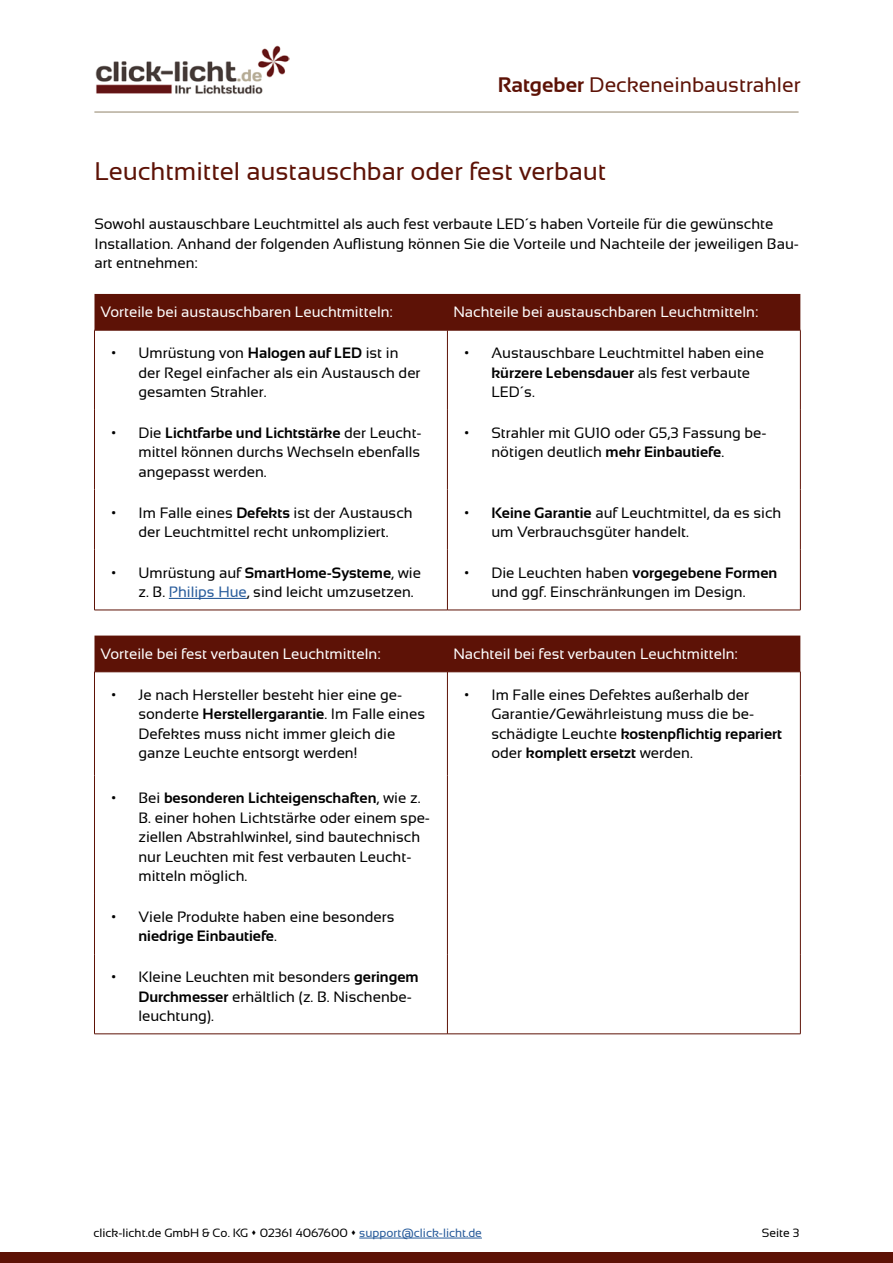
<style>
.page{position:relative;width:893px;height:1263px;background:#fff}
.page>*{position:absolute;margin:0;border:0;box-sizing:border-box;transform-origin:0 0}
.t1{font:25.5px "Sansation";color:#5d1206}
.t2{font:21px "Sansation";color:#5d1206}
.t3{font:15px/19.5px "Sansation";color:#000}
.Fließtext_fett{font:15px "Sansation";color:#fff}
.t4{font:12px "Sansation";color:#000}
.s1{font-weight:700}
.s2{color:#275b9b}
</style>
<div class="page">
<hr style="left:94px;top:111px;width:705px;height:2px;background:#b5ac9b">
<img style="left:95px;top:45px;width:194px;height:49px">
<div style="left:0;top:1252px;width:893px;height:11px;background:#5d1206"></div>
<hr style="left:359px;top:1237px;width:123px;height:1px;background:#275b9b">
<div style="left:94px;top:294px;width:706px;height:36px;background:#5d1206"></div>
<hr style="left:94px;top:330px;width:1px;height:80px;background:#5d1206">
<hr style="left:447px;top:330px;width:1px;height:80px;background:#5d1206">
<hr style="left:800px;top:330px;width:1px;height:80px;background:#5d1206">
<hr style="left:94px;top:410px;width:1px;height:80px;background:#5d1206">
<hr style="left:447px;top:410px;width:1px;height:80px;background:#5d1206">
<hr style="left:800px;top:410px;width:1px;height:80px;background:#5d1206">
<hr style="left:94px;top:490px;width:1px;height:60px;background:#5d1206">
<hr style="left:447px;top:490px;width:1px;height:60px;background:#5d1206">
<hr style="left:800px;top:490px;width:1px;height:60px;background:#5d1206">
<hr style="left:94px;top:550px;width:1px;height:60px;background:#5d1206">
<hr style="left:447px;top:550px;width:1px;height:60px;background:#5d1206">
<hr style="left:800px;top:550px;width:1px;height:60px;background:#5d1206">
<hr style="left:94px;top:610px;width:353px;height:1px;background:#5d1206">
<hr style="left:447px;top:610px;width:353px;height:1px;background:#5d1206">
<hr style="left:94px;top:330px;width:353px;height:1px;background:#5d1206">
<hr style="left:447px;top:330px;width:353px;height:1px;background:#5d1206">
<hr style="left:169px;top:598px;width:78px;height:1px;background:#275b9b">
<div style="left:94px;top:635px;width:706px;height:36px;background:#5d1206"></div>
<hr style="left:94px;top:672px;width:1px;height:103px;background:#5d1206">
<hr style="left:447px;top:672px;width:1px;height:103px;background:#5d1206">
<hr style="left:800px;top:672px;width:1px;height:103px;background:#5d1206">
<hr style="left:94px;top:775px;width:1px;height:119px;background:#5d1206">
<hr style="left:447px;top:775px;width:1px;height:119px;background:#5d1206">
<hr style="left:800px;top:775px;width:1px;height:119px;background:#5d1206">
<hr style="left:94px;top:894px;width:1px;height:60px;background:#5d1206">
<hr style="left:447px;top:894px;width:1px;height:60px;background:#5d1206">
<hr style="left:800px;top:894px;width:1px;height:60px;background:#5d1206">
<hr style="left:94px;top:954px;width:1px;height:80px;background:#5d1206">
<hr style="left:447px;top:954px;width:1px;height:80px;background:#5d1206">
<hr style="left:800px;top:954px;width:1px;height:80px;background:#5d1206">
<hr style="left:94px;top:1033px;width:353px;height:1px;background:#5d1206">
<hr style="left:447px;top:1033px;width:353px;height:1px;background:#5d1206">
<hr style="left:94px;top:671px;width:353px;height:1px;background:#5d1206">
<hr style="left:447px;top:671px;width:353px;height:1px;background:#5d1206">
<h2 class="t2" style="left:498px;top:73px;width:304px"><span class="s1">Ratgeber</span> Deckeneinbaustrahler</h2>
<p class="t1" style="left:94px;top:157px;width:513px">Leuchtmittel austauschbar oder fest verbaut</p>
<p class="t3" style="left:94px;top:214px;width:706px">Sowohl austauschbare Leuchtmittel als auch fest verbaute LED´s haben Vorteile für die gewünschte<br>Installation. Anhand der folgenden Auflistung können Sie die Vorteile und Nachteile der jeweiligen Bau&shy;art entnehmen:</p>
<p class="Fließtext_fett" style="left:100px;top:304px;width:294px">Vorteile bei austauschbaren Leuchtmitteln:</p>
<p class="Fließtext_fett" style="left:453px;top:304px;width:306px">Nachteile bei austauschbaren Leuchtmitteln:</p>
<p class="t3" style="left:138px;top:343px;width:284px;text-indent:-27px">• Umrüstung von <span class="s1">Halogen auf LED</span> ist in der Regel einfacher als ein Austausch der gesamten Strahler.</p>
<p class="t3" style="left:491px;top:343px;width:274px;text-indent:-27px">• Austauschbare Leuchtmittel haben eine <span class="s1">kürzere Lebensdauer</span> als fest verbaute<br>LED´s.</p>
<p class="t3" style="left:138px;top:423px;width:285px;text-align:justify;text-indent:-27px">• Die <span class="s1">Lichtfarbe und Lichtstärke</span> der Leucht&shy;mittel können durchs Wechseln ebenfalls angepasst werden.</p>
<p class="t3" style="left:491px;top:423px;width:277px;text-indent:-27px">• Strahler mit GU10 oder G5,3 Fassung be&shy;nötigen deutlich <span class="s1">mehr Einbautiefe</span>.</p>
<p class="t3" style="left:111px;top:503px;width:303px;text-align:center">• Im Falle eines <span class="s1">Defekts</span> ist der Austausch der Leuchtmittel recht unkompliziert.</p>
<p class="t3" style="left:491px;top:503px;width:291px;text-indent:-27px"><span class="s1">• Keine Garantie</span> auf Leuchtmittel, da es sich um Verbrauchsgüter handelt.</p>
<p class="t3" style="left:138px;top:563px;width:284px;text-indent:-27px">• Umrüstung auf <span class="s1">SmartHome-Systeme</span>, wie z. B. <span class="s2">Philips Hue</span>, sind leicht umzusetzen.</p>
<p class="t3" style="left:464px;top:563px;width:314px;text-align:center">• Die Leuchten haben <span class="s1">vorgegebene Formen </span>und ggf. Einschränkungen im Design.</p>
<p class="Fließtext_fett" style="left:100px;top:645px;width:282px">Vorteile bei fest verbauten Leuchtmitteln:</p>
<p class="Fließtext_fett" style="left:453px;top:645px;width:286px">Nachteil bei fest verbauten Leuchtmitteln:</p>
<p class="t3" style="left:138px;top:685px;width:288px;text-indent:-27px">• Je nach Hersteller besteht hier eine ge&shy;sonderte <span class="s1">Herstellergarantie</span>. Im Falle eines Defektes muss nicht immer gleich die ganze Leuchte entsorgt werden!</p>
<p class="t3" style="left:491px;top:685px;width:292px;text-indent:-27px">• Im Falle eines Defektes außerhalb der Garantie/Gewährleistung muss die be&shy;schädigte Leuchte <span class="s1">kostenpflichtig repariert </span>oder <span class="s1">komplett ersetzt</span> werden.</p>
<p class="t3" style="left:138px;top:788px;width:293px;text-indent:-27px">• Bei <span class="s1">besonderen Lichteigenschaften</span>, wie z.<br>B. einer hohen Lichtstärke oder einem spe&shy;ziellen Abstrahlwinkel, sind bautechnisch nur Leuchten mit fest verbauten Leucht&shy;mitteln möglich.</p>
<p class="t3" style="left:138px;top:907px;width:258px;text-indent:-27px">• Viele Produkte haben eine besonders <span class="s1">niedrige Einbautiefe</span>.</p>
<p class="t3" style="left:138px;top:967px;width:282px;text-indent:-27px">• Kleine Leuchten mit besonders <span class="s1">geringem<br>Durchmesser</span> erhältlich (z. B. Nischenbe&shy;leuchtung).</p>
<p class="t4" style="left:94px;top:1226px;width:390px">click-licht.de GmbH &amp; Co. KG ▲ 02361 4067600 ▲ <span class="s2">support@click-licht.de</span></p>
<p class="t4" style="left:762px;top:1226px;width:39px">Seite 3</p>
</div>
